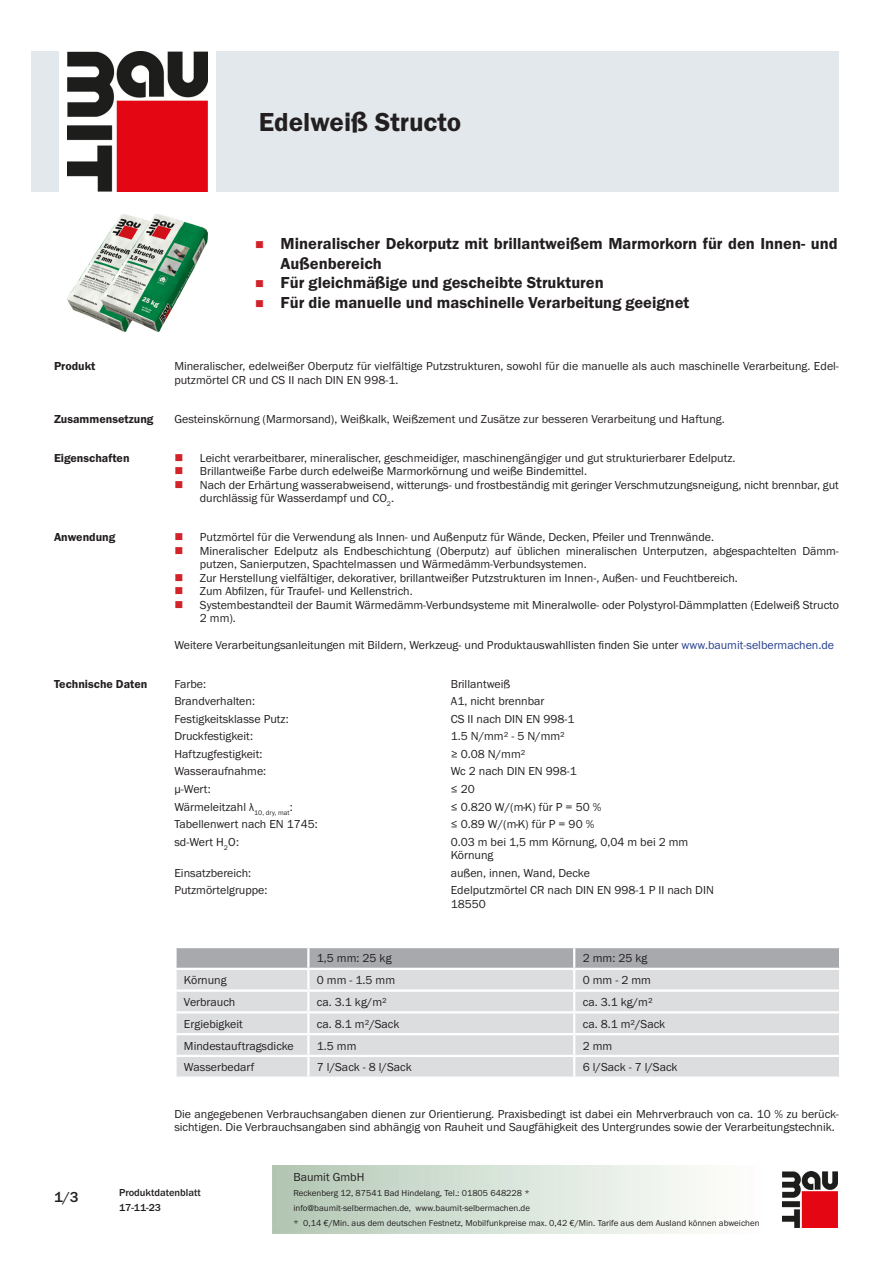
<style>
.page{position:relative;width:893px;height:1263px;background:#fff}
.page>*{position:absolute;margin:0;border:0;box-sizing:border-box;transform-origin:0 0}
.PDS_Produktname{font:27px "BM Franklin Gothic URW Dem";color:#231f20}
.t1{font:16.5px/19.5px "BM Franklin Gothic URW Dem";color:#231f20}
.t2{font:500 15px "BM Franklin Gothic URW";color:#231f20}
.PDS_Standard{font:12px/13.5px "BM Franklin Gothic URW Boo";color:#231f20}
.PDS_Standard_linksbü{font:12px/13.5px "BM Franklin Gothic URW Boo";color:#231f20}
.PDS_Header{font:12px "BM Franklin Gothic URW Dem";color:#231f20}
.t3{font:500 10.5px/15px "BM Franklin Gothic URW";color:#231f20}
.t4{font:9px/15px "BM Franklin Gothic URW Boo";color:#231f20}
.s1{color:#253f8e}
</style>
<div class="page">
<img style="left:782px;top:1171px;width:56px;height:56px">
<div style="left:32px;top:51px;width:27px;height:140px;background:#e2e8eb"></div>
<img style="left:68px;top:51px;width:139px;height:140px">
<div style="left:216px;top:51px;width:623px;height:140px;background:#e2e8eb"></div>
<img style="left:68px;top:215px;width:140px;height:117px">
<div style="left:177px;top:1013px;width:662px;height:63px;background:#dcdddf"></div>
<svg style="left:175px;top:947px;width:665px;height:64px;background:#cfd0d3"></svg>
<hr style="left:307px;top:1013px;width:2px;height:20px;background:#fff">
<hr style="left:573px;top:1013px;width:2px;height:20px;background:#fff">
<hr style="left:174px;top:1033px;width:134px;height:2px;background:#fff">
<hr style="left:308px;top:1033px;width:266px;height:2px;background:#fff">
<hr style="left:307px;top:1035px;width:2px;height:20px;background:#fff">
<hr style="left:574px;top:1033px;width:267px;height:2px;background:#fff">
<hr style="left:573px;top:1035px;width:2px;height:20px;background:#fff">
<hr style="left:174px;top:1055px;width:134px;height:2px;background:#fff">
<hr style="left:308px;top:1055px;width:266px;height:2px;background:#fff">
<svg style="left:307px;top:1057px;width:2px;height:19px"></svg>
<hr style="left:574px;top:1055px;width:267px;height:2px;background:#fff">
<svg style="left:573px;top:1057px;width:2px;height:19px"></svg>
<p class="PDS_Produktname" style="left:259px;top:106px;width:204px">Edelweiß Structo</p>
<p class="t1" style="left:281px;top:234px;width:558px">Mineralischer Dekorputz mit brillantweißem Marmorkorn für den Innen- und<br>Außenbereich</p>
<p class="t1" style="left:281px;top:273px;width:325px">Für gleichmäßige und gescheibte Strukturen</p>
<p class="t1" style="left:281px;top:293px;width:410px">Für die manuelle und maschinelle Verarbeitung geeignet</p>
<p class="PDS_Header" style="left:54px;top:359px;width:43px">Produkt</p>
<p class="PDS_Standard" style="left:174px;top:360px;width:666px">Mineralischer, edelweißer Oberputz für vielfältige Putzstrukturen, sowohl für die manuelle als auch maschinelle Verarbeitung. Edel&shy;putzmörtel CR und CS II nach DIN EN 998-1.</p>
<p class="PDS_Header" style="left:54px;top:411px;width:101px">Zusammensetzung</p>
<p class="PDS_Standard" style="left:174px;top:412px;width:552px">Gesteinskörnung (Marmorsand), Weißkalk, Weißzement und Zusätze zur besseren Verarbeitung und Haftung.</p>
<p class="PDS_Header" style="left:54px;top:450px;width:77px">Eigenschaften</p>
<p class="PDS_Standard" style="left:200px;top:451px;width:537px">Leicht verarbeitbarer, mineralischer, geschmeidiger, maschinengängiger und gut strukturierbarer Edelputz.</p>
<p class="PDS_Standard" style="left:200px;top:465px;width:389px">Brillantweiße Farbe durch edelweiße Marmorkörnung und weiße Bindemittel.</p>
<p class="PDS_Standard" style="left:200px;top:478px;width:641px">Nach der Erhärtung wasserabweisend, witterungs- und frostbeständig mit geringer Verschmutzungsneigung, nicht brennbar, gut durchlässig für Wasserdampf und CO<sub>2</sub>.</p>
<p class="PDS_Header" style="left:54px;top:530px;width:63px">Anwendung</p>
<p class="PDS_Standard" style="left:200px;top:530px;width:516px">Putzmörtel für die Verwendung als Innen- und Außenputz für Wände, Decken, Pfeiler und Trennwände.</p>
<p class="PDS_Standard" style="left:200px;top:544px;width:641px">Mineralischer Edelputz als Endbeschichtung (Oberputz) auf üblichen mineralischen Unterputzen, abgespachtelten Dämm&shy;putzen, Sanierputzen, Spachtelmassen und Wärmedämm-Verbundsystemen.</p>
<p class="PDS_Standard" style="left:200px;top:571px;width:539px">Zur Herstellung vielfältiger, dekorativer, brillantweißer Putzstrukturen im Innen-, Außen- und Feuchtbereich.</p>
<p class="PDS_Standard" style="left:200px;top:584px;width:214px">Zum Abfilzen, für Traufel- und Kellenstrich.</p>
<p class="PDS_Standard" style="left:200px;top:598px;width:641px">Systembestandteil der Baumit Wärmedämm-Verbundsysteme mit Mineralwolle- oder Polystyrol-Dämmplatten (Edelweiß Structo<br>2 mm).</p>
<p class="PDS_Standard" style="left:174px;top:638px;width:661px">Weitere Verarbeitungsanleitungen mit Bildern, Werkzeug- und Produktauswahllisten finden Sie unter <span class="s1">www.baumit-selbermachen.de</span></p>
<p class="PDS_Header" style="left:54px;top:676px;width:95px">Technische Daten</p>
<p class="PDS_Standard_linksbü" style="left:174px;top:677px;width:33px">Farbe:</p>
<p class="PDS_Standard_linksbü" style="left:451px;top:677px;width:61px">Brillantweiß</p>
<p class="PDS_Standard_linksbü" style="left:174px;top:695px;width:82px">Brandverhalten:</p>
<p class="PDS_Standard_linksbü" style="left:451px;top:695px;width:95px">A1, nicht brennbar</p>
<p class="PDS_Standard_linksbü" style="left:174px;top:712px;width:116px">Festigkeitsklasse Putz:</p>
<p class="PDS_Standard_linksbü" style="left:451px;top:712px;width:125px">CS II nach DIN EN 998-1</p>
<p class="PDS_Standard_linksbü" style="left:174px;top:730px;width:80px">Druckfestigkeit:</p>
<p class="PDS_Standard_linksbü" style="left:451px;top:730px;width:116px">1.5 N/mm² - 5 N/mm²</p>
<p class="PDS_Standard_linksbü" style="left:174px;top:747px;width:90px">Haftzugfestigkeit:</p>
<p class="PDS_Standard_linksbü" style="left:451px;top:747px;width:76px">≥ 0.08 N/mm²</p>
<p class="PDS_Standard_linksbü" style="left:174px;top:765px;width:93px">Wasseraufnahme:</p>
<p class="PDS_Standard_linksbü" style="left:451px;top:765px;width:128px">Wc 2 nach DIN EN 998-1</p>
<p class="PDS_Standard_linksbü" style="left:174px;top:782px;width:38px">μ-Wert:</p>
<p class="PDS_Standard_linksbü" style="left:451px;top:782px;width:26px">≤ 20</p>
<p class="PDS_Standard_linksbü" style="left:174px;top:800px;width:120px">Wärmeleitzahl λ<sub>10,</sub> <sub>dry,</sub> <sub>mat</sub>:</p>
<p class="PDS_Standard_linksbü" style="left:451px;top:800px;width:152px">≤ 0.820 W/(m·K) für P = 50 %</p>
<p class="PDS_Standard_linksbü" style="left:174px;top:817px;width:145px">Tabellenwert nach EN 1745:</p>
<p class="PDS_Standard_linksbü" style="left:451px;top:817px;width:145px">≤ 0.89 W/(m·K) für P = 90 %</p>
<p class="PDS_Standard_linksbü" style="left:174px;top:835px;width:66px">sd-Wert H<sub>2</sub>O:</p>
<p class="PDS_Standard_linksbü" style="left:451px;top:835px;width:239px">0.03 m bei 1,5 mm Körnung, 0,04 m bei 2 mm<br>Körnung</p>
<p class="PDS_Standard_linksbü" style="left:174px;top:866px;width:78px">Einsatzbereich:</p>
<p class="PDS_Standard_linksbü" style="left:451px;top:866px;width:141px">außen, innen, Wand, Decke</p>
<p class="PDS_Standard_linksbü" style="left:174px;top:883px;width:95px">Putzmörtelgruppe:</p>
<p class="PDS_Standard_linksbü" style="left:451px;top:883px;width:265px">Edelputzmörtel CR nach DIN EN 998-1 P II nach DIN<br>18550</p>
<p class="PDS_Standard_linksbü" style="left:317px;top:952px;width:76px">1,5 mm: 25 kg</p>
<p class="PDS_Standard_linksbü" style="left:583px;top:952px;width:66px">2 mm: 25 kg</p>
<p class="PDS_Standard_linksbü" style="left:184px;top:974px;width:44px">Körnung</p>
<p class="PDS_Standard_linksbü" style="left:317px;top:974px;width:80px">0 mm - 1.5 mm</p>
<p class="PDS_Standard_linksbü" style="left:583px;top:974px;width:70px">0 mm - 2 mm</p>
<p class="PDS_Standard_linksbü" style="left:184px;top:995px;width:53px">Verbrauch</p>
<p class="PDS_Standard_linksbü" style="left:317px;top:995px;width:71px">ca. 3.1 kg/m²</p>
<p class="PDS_Standard_linksbü" style="left:583px;top:995px;width:71px">ca. 3.1 kg/m²</p>
<p class="PDS_Standard_linksbü" style="left:184px;top:1017px;width:60px">Ergiebigkeit</p>
<p class="PDS_Standard_linksbü" style="left:317px;top:1017px;width:84px">ca. 8.1 m²/Sack</p>
<p class="PDS_Standard_linksbü" style="left:583px;top:1017px;width:84px">ca. 8.1 m²/Sack</p>
<p class="PDS_Standard_linksbü" style="left:184px;top:1039px;width:111px">Mindestauftragsdicke</p>
<p class="PDS_Standard_linksbü" style="left:317px;top:1039px;width:41px">1.5 mm</p>
<p class="PDS_Standard_linksbü" style="left:583px;top:1039px;width:31px">2 mm</p>
<p class="PDS_Standard_linksbü" style="left:184px;top:1061px;width:72px">Wasserbedarf</p>
<p class="PDS_Standard_linksbü" style="left:317px;top:1061px;width:96px">7 l/Sack - 8 l/Sack</p>
<p class="PDS_Standard_linksbü" style="left:583px;top:1061px;width:96px">6 l/Sack - 7 l/Sack</p>
<p class="PDS_Standard" style="left:174px;top:1107px;width:666px">Die angegebenen Verbrauchsangaben dienen zur Orientierung. Praxisbedingt ist dabei ein Mehrverbrauch von ca. 10 % zu berück&shy;sichtigen. Die Verbrauchsangaben sind abhängig von Rauheit und Saugfähigkeit des Untergrundes sowie der Verarbeitungstechnik.</p>
<p class="t2" style="left:54px;top:1188px;width:26px">1/3</p>
<p class="t3" style="left:119px;top:1185px;width:83px">Produktdatenblatt<br>17-11-23</p>
<p class="PDS_Standard" style="left:293px;top:1170px;width:73px">Baumit GmbH</p>
<p class="t4" style="left:293px;top:1186px;width:468px">Reckenberg 12, 87541 Bad Hindelang, Tel.: 01805 648228 *<br>info@baumit-selbermachen.de, www.baumit-selbermachen.de<br>* 0,14 €/Min. aus dem deutschen Festnetz, Mobilfunkpreise max. 0,42 €/Min. Tarife aus dem Ausland können abweichen</p>
</div>
